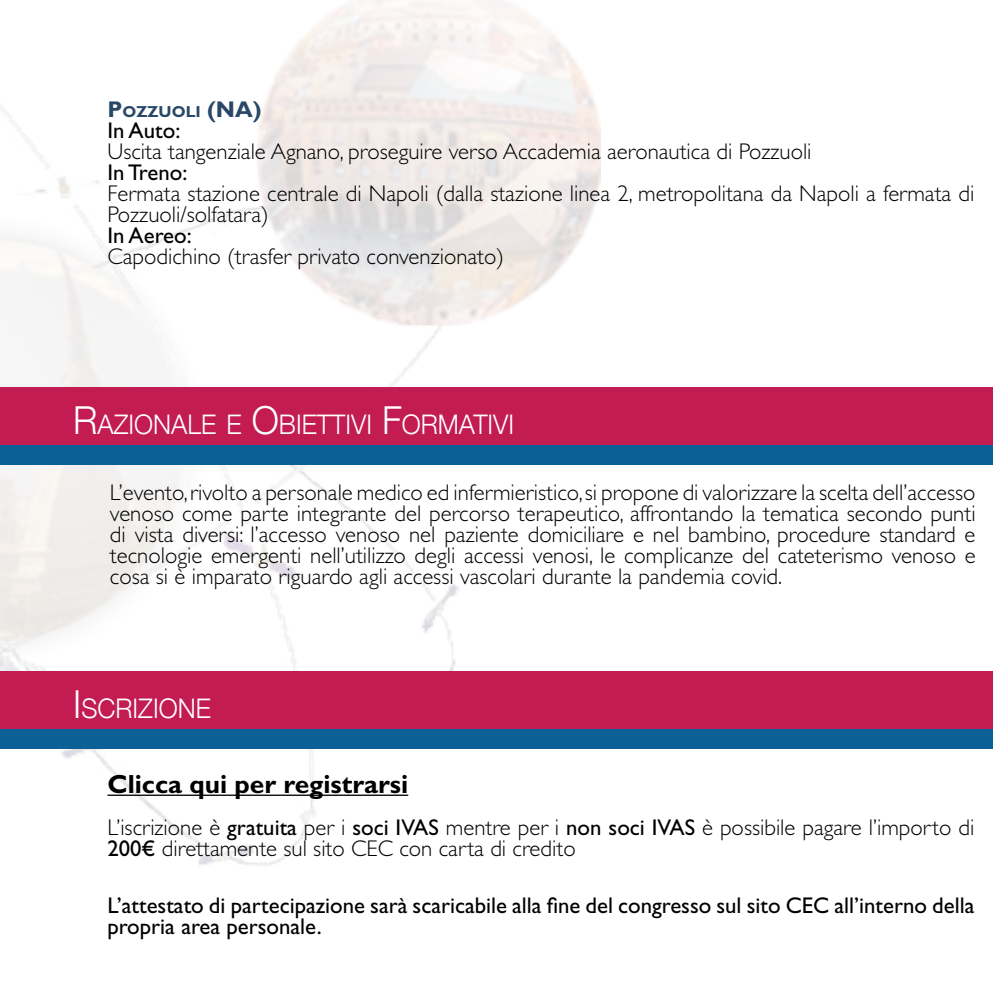
<style>
.page{position:relative;width:993px;height:993px;background:#fff}
.page>*{position:absolute;margin:0;border:0;box-sizing:border-box;transform-origin:0 0}
.t1{font:300 26.95px "Helvetica Neue";color:#fff;scale:.95 1}
.t2{font:700 26.25px "Gill Sans Std";color:#000}
.t3{font:300 22.75px/21px "Gill Sans Std";color:#000}
.t4{font:22.75px/21px "Gill Sans Std";color:#000}
.t5{font:700 15.92px "Gill Sans Std";color:#294767}
.s1{font-size:22.75px}
.s2{font-size:38.5px}
.s3{font-weight:400}
</style>
<div class="page">
<img style="left:0;top:0;width:600px;height:866px">
<div style="left:0;top:386px;width:992px;height:65px;background:#c21c52"></div>
<div style="left:0;top:445px;width:992px;height:19px;background:#0b6095"></div>
<hr style="left:107px;top:794px;width:301px;height:1px;background:#000">
<div style="left:0;top:671px;width:992px;height:64px;background:#c21c52"></div>
<div style="left:0;top:729px;width:992px;height:19px;background:#0b6095"></div>
<p class="t5" style="left:107px;top:102px;width:156px"><span class="s1">P</span>OZZUOLI <span class="s1">(NA)</span></p>
<p class="t4" style="left:107px;top:120px;width:74px">In Auto:</p>
<p class="t3" style="left:107px;top:141px;width:705px">Uscita tangenziale Agnano, proseguire verso Accademia aeronautica di Pozzuoli</p>
<p class="t4" style="left:107px;top:162px;width:81px">In Treno:</p>
<p class="t3" style="left:107px;top:183px;width:868px">Fermata stazione centrale di Napoli (dalla stazione linea 2, metropolitana da Napoli a fermata di<br>Pozzuoli/solfatara)</p>
<p class="t4" style="left:107px;top:225px;width:86px">In Aereo:</p>
<p class="t3" style="left:107px;top:246px;width:398px">Capodichino (trasfer privato convenzionato)</p>
<p class="t1" style="left:73px;top:402px;width:465px"><span class="s2">R</span>AZIONALE E <span class="s2">O</span>BIETTIVI <span class="s2">F</span>ORMATIVI</p>
<p class="t3" style="left:110px;top:482px;width:866px;text-align:justify">L’evento, rivolto a personale medico ed infermieristico, si propone di valorizzare la scelta dell’accesso venoso come parte integrante del percorso terapeutico, affrontando la tematica secondo punti di vista diversi: l’accesso venoso nel paziente domiciliare e nel bambino, procedure standard e tecnologie emergenti nell’utilizzo degli accessi venosi, le complicanze del cateterismo venoso e cosa si è imparato riguardo agli accessi vascolari durante la pandemia covid.</p>
<p class="t1" style="left:73px;top:686px;width:146px"><span class="s2">I</span> SCRIZIONE</p>
<p class="t2" style="left:107px;top:768px;width:302px">Clicca qui per registrarsi</p>
<p class="t3" style="left:107px;top:816px;width:868px">L’iscrizione è <span class="s3">gratuita</span> per i <span class="s3">soci IVAS</span> mentre per i <span class="s3">non soci IVAS</span> è possibile pagare l’importo di<br><span class="s3">200€</span> direttamente sul sito CEC con carta di credito</p>
<p class="t4" style="left:107px;top:895px;width:868px">L’attestato di partecipazione sarà scaricabile alla fine del congresso sul sito CEC all’interno della propria area personale.</p>
</div>
